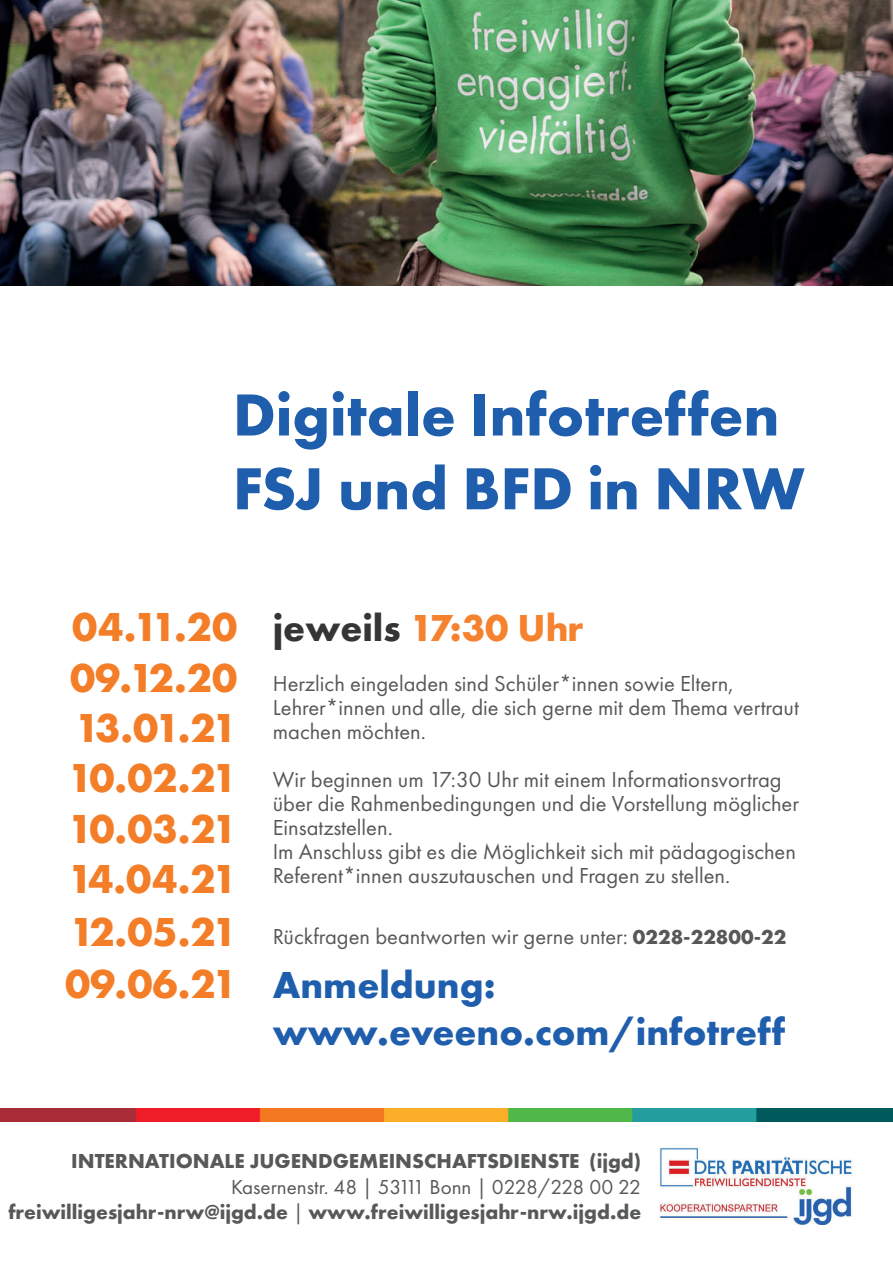
<style>
.page{position:relative;width:893px;height:1263px;background:#fff}
.page>*{position:absolute;margin:0;border:0;box-sizing:border-box;transform-origin:0 0}
.t1{font:700 61.5px/73.8px "Futura PT";color:#1e5eac}
.t2{font:700 42px/51px "Futura PT";letter-spacing:-.085em;color:#f47d27;text-align:justify}
.t3{font:700 39px/46.8px "Futura PT";color:#1e5eac}
.t4{font:700 39px "Futura PT";color:#f4822e}
.t5{font:22.5px/24px "Futura PT";color:#57585a}
.t6{font:700 21px/25.5px "Futura PT";color:#57585a;text-align:right}
.s1{color:#363536}
.s2{font-weight:700;font-size:21px}
.s3{font-weight:400}
</style>
<div class="page">
<img style="left:0;top:1108px;width:893px;height:13px">
<img style="left:659px;top:1147px;width:194px;height:77px">
<img style="left:0;top:0;width:893px;height:285px">
<h1 class="t1" style="left:233px;top:376px;width:573px">Digitale Infotreffen<br>FSJ und BFD in NRW</h1>
<h2 class="t2" style="left:65px;top:601px;width:174px">04.11.20<br>09.12.20<br>13.01.21<br>10.02.21<br>10.03.21<br>14.04.21<br>12.05.21<br>09.06.21</h2>
<h3 class="t4" style="left:273px;top:603px;width:312px"><span class="s1">jeweils</span> 17:30 Uhr</h3>
<p class="t5" style="left:273px;top:671px;width:528px">Herzlich eingeladen sind Schüler*innen sowie Eltern,<br>Lehrer*innen und alle, die sich gerne mit dem Thema vertraut machen möchten.</p>
<p class="t5" style="left:273px;top:767px;width:528px">Wir beginnen um 17:30 Uhr mit einem Informationsvortrag über die Rahmenbedingungen und die Vorstellung möglicher Einsatzstellen.<br>Im Anschluss gibt es die Möglichkeit sich mit pädagogischen Referent*innen auszutauschen und Fragen zu stellen.</p>
<p class="t5" style="left:273px;top:924px;width:515px">Rückfragen beantworten wir gerne unter: <span class="s2">0228-22800-22</span></p>
<h3 class="t3" style="left:273px;top:961px;width:514px">Anmeldung: www.eveeno.com/infotreff</h3>
<p class="t6" style="left:71px;top:1148px;width:571px">INTERNATIONALE JUGENDGEMEINSCHAFTSDIENSTE (ijgd)</p>
<p class="t6" style="left:8px;top:1174px;width:634px"><span class="s3">Kasernenstr. 48 | 53111 Bonn | 0228/228 00 22 </span>freiwilligesjahr-nrw@ijgd.de <span class="s3">|</span> www.freiwilligesjahr-nrw.ijgd.de</p>
</div>
